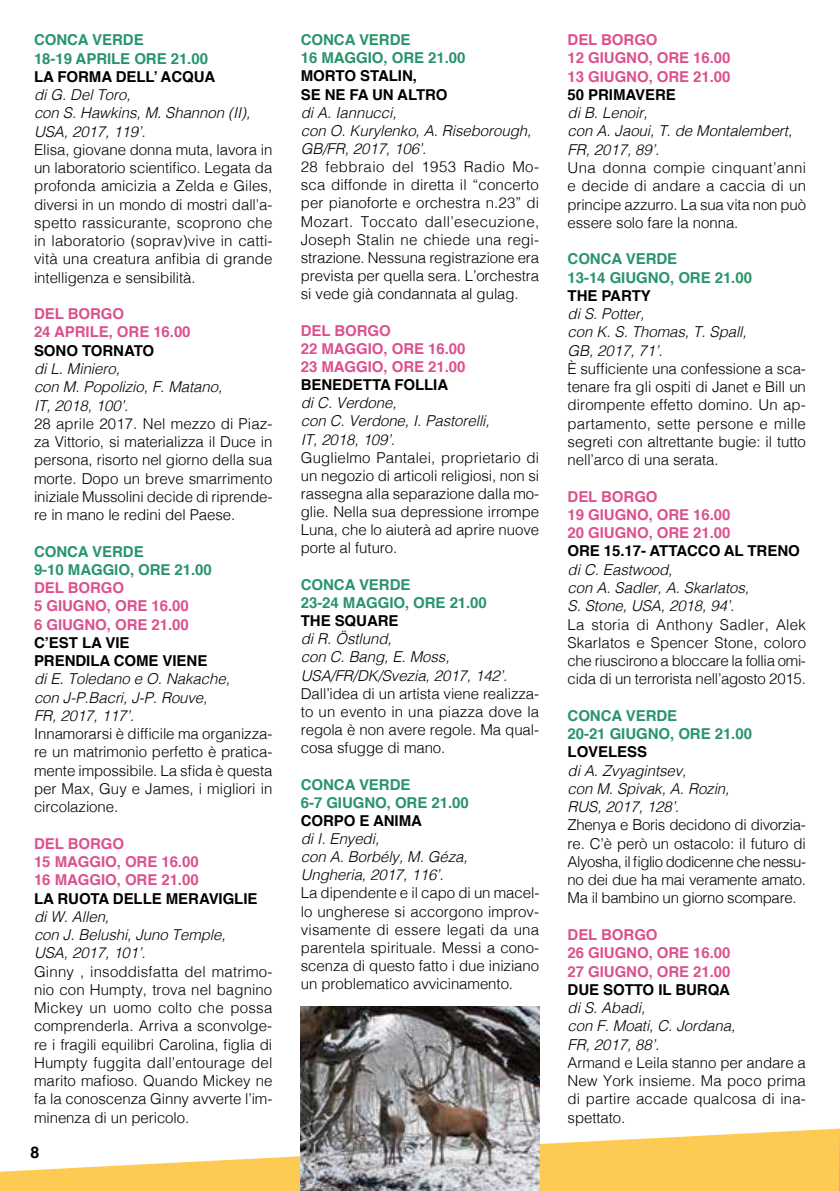
<style>
.page{position:relative;width:840px;height:1191px;background:#fff}
.page>*{position:absolute;margin:0;border:0;box-sizing:border-box;transform-origin:0 0}
.t1{font:700 16px "Helvetica";color:#000}
.t2{font:300 15px/18.2px "Helvetica";letter-spacing:-.005em;color:#000;text-align:justify}
.t3{font:italic 300 15px/18.2px "Helvetica";letter-spacing:-.005em;color:#000}
.t4{font:700 15px/18.2px "Helvetica";letter-spacing:-.005em;color:#db518e}
.t5{font:700 15px/18.2px "Helvetica";letter-spacing:-.005em;color:#28946a}
.t6{font:700 15px/18.2px "Helvetica";letter-spacing:-.005em;color:#000}
</style>
<div class="page">
<svg style="left:0;top:1128px;width:839px;height:63px;fill:#fdca53"></svg>
<hr style="left:839px;top:1128px;width:1px;height:63px;background:#db518e">
<img style="left:300px;top:1006px;width:239px;height:185px">
<p class="t5" style="left:34px;top:31px;width:175px">CONCA VERDE<br>18-19 APRILE ORE 21.00</p>
<p class="t6" style="left:34px;top:68px;width:183px">LA FORMA DELL’ ACQUA</p>
<p class="t3" style="left:34px;top:85px;width:218px">di G. Del Toro,<br>con S. Hawkins, M. Shannon (II),<br>USA, 2017, 119’.</p>
<p class="t2" style="left:34px;top:139px;width:240px">Elisa, giovane donna muta, lavora in un laboratorio scientifico. Legata da profonda amicizia a Zelda e Giles, diversi in un mondo di mostri dall’a&shy;spetto rassicurante, scoprono che in laboratorio (soprav)vive in catti&shy;vità una creatura anfibia di grande intelligenza e sensibilità.</p>
<p class="t4" style="left:34px;top:305px;width:158px">DEL BORGO<br>24 APRILE, ORE 16.00</p>
<p class="t6" style="left:34px;top:341px;width:122px">SONO TORNATO</p>
<p class="t3" style="left:34px;top:359px;width:190px">di L. Miniero,<br>con M. Popolizio, F. Matano,<br>IT, 2018, 100’.</p>
<p class="t2" style="left:34px;top:413px;width:240px">28 aprile 2017. Nel mezzo di Piaz&shy;za Vittorio, si materializza il Duce in persona, risorto nel giorno della sua morte. Dopo un breve smarrimento iniziale Mussolini decide di riprende&shy;re in mano le redini del Paese.</p>
<p class="t5" style="left:34px;top:542px;width:179px">CONCA VERDE<br>9-10 MAGGIO, ORE 21.00</p>
<p class="t4" style="left:34px;top:579px;width:156px">DEL BORGO<br>5 GIUGNO, ORE 16.00<br>6 GIUGNO, ORE 21.00</p>
<p class="t6" style="left:34px;top:633px;width:175px">C’EST LA VIE<br>PRENDILA COME VIENE</p>
<p class="t3" style="left:34px;top:669px;width:197px">di E. Toledano e O. Nakache, con J-P.Bacri, J-P. Rouve,<br>FR, 2017, 117’.</p>
<p class="t2" style="left:34px;top:723px;width:240px">Innamorarsi è difficile ma organizza&shy;re un matrimonio perfetto è pratica&shy;mente impossibile. La sfida è questa per Max, Guy e James, i migliori in circolazione.</p>
<p class="t4" style="left:34px;top:834px;width:166px">DEL BORGO<br>15 MAGGIO, ORE 16.00<br>16 MAGGIO, ORE 21.00</p>
<p class="t6" style="left:34px;top:889px;width:225px">LA RUOTA DELLE MERAVIGLIE</p>
<p class="t3" style="left:34px;top:906px;width:193px">di W. Allen,<br>con J. Belushi, Juno Temple,<br>USA, 2017, 101’.</p>
<p class="t2" style="left:34px;top:961px;width:240px">Ginny , insoddisfatta del matrimo&shy;nio con Humpty, trova nel bagnino Mickey un uomo colto che possa comprenderla. Arriva a sconvolge&shy;re i fragili equilibri Carolina, figlia di Humpty fuggita dall’entourage del marito mafioso. Quando Mickey ne fa la conoscenza Ginny avverte l’im&shy;minenza di un pericolo.</p>
<p class="t1" style="left:31px;top:1139px;width:10px">8</p>
<p class="t5" style="left:300px;top:31px;width:166px">CONCA VERDE<br>16 MAGGIO, ORE 21.00</p>
<p class="t6" style="left:300px;top:67px;width:148px">MORTO STALIN,<br>SE NE FA UN ALTRO</p>
<p class="t3" style="left:300px;top:102px;width:232px">di A. Iannucci,<br>con O. Kurylenko, A. Riseborough,<br>GB/FR, 2017, 106’.</p>
<p class="t2" style="left:300px;top:157px;width:240px">28 febbraio del 1953 Radio Mo&shy;sca diffonde in diretta il “concerto per pianoforte e orchestra n.23” di Mozart. Toccato dall’esecuzione, Joseph Stalin ne chiede una regi&shy;strazione. Nessuna registrazione era prevista per quella sera. L’orchestra si vede già condannata al gulag.</p>
<p class="t4" style="left:300px;top:321px;width:166px">DEL BORGO<br>22 MAGGIO, ORE 16.00<br>23 MAGGIO, ORE 21.00</p>
<p class="t6" style="left:300px;top:376px;width:149px">BENEDETTA FOLLIA</p>
<p class="t3" style="left:300px;top:393px;width:190px">di C. Verdone,<br>con C. Verdone, I. Pastorelli,<br>IT, 2018, 109’.</p>
<p class="t2" style="left:300px;top:447px;width:240px">Guglielmo Pantalei, proprietario di un negozio di articoli religiosi, non si rassegna alla separazione dalla mo&shy;glie. Nella sua depressione irrompe Luna, che lo aiuterà ad aprire nuove porte al futuro.</p>
<p class="t5" style="left:300px;top:575px;width:187px">CONCA VERDE<br>23-24 MAGGIO, ORE 21.00</p>
<p class="t6" style="left:300px;top:612px;width:99px">THE SQUARE</p>
<p class="t3" style="left:300px;top:629px;width:208px">di R. Östlund,<br>con C. Bang, E. Moss,<br>USA/FR/DK/Svezia, 2017, 142’.</p>
<p class="t2" style="left:300px;top:683px;width:240px">Dall’idea di un artista viene realizza&shy;to un evento in una piazza dove la regola è non avere regole. Ma qual&shy;cosa sfugge di mano.</p>
<p class="t5" style="left:300px;top:775px;width:169px">CONCA VERDE<br>6-7 GIUGNO, ORE 21.00</p>
<p class="t6" style="left:300px;top:811px;width:123px">CORPO E ANIMA</p>
<p class="t3" style="left:300px;top:828px;width:168px">di I. Enyedi,<br>con A. Borbély, M. Géza,<br>Ungheria, 2017, 116’.</p>
<p class="t2" style="left:300px;top:883px;width:240px">La dipendente e il capo di un macel&shy;lo ungherese si accorgono improv&shy;visamente di essere legati da una parentela spirituale. Messi a cono&shy;scenza di questo fatto i due iniziano un problematico avvicinamento.</p>
<p class="t4" style="left:567px;top:31px;width:164px">DEL BORGO<br>12 GIUGNO, ORE 16.00<br>13 GIUGNO, ORE 21.00</p>
<p class="t6" style="left:567px;top:86px;width:110px">50 PRIMAVERE</p>
<p class="t3" style="left:567px;top:103px;width:226px">di B. Lenoir,<br>con A. Jaoui, T. de Montalembert,<br>FR, 2017, 89’.</p>
<p class="t2" style="left:567px;top:157px;width:240px">Una donna compie cinquant’anni e decide di andare a caccia di un principe azzurro. La sua vita non può essere solo fare la nonna.</p>
<p class="t5" style="left:567px;top:250px;width:186px">CONCA VERDE<br>13-14 GIUGNO, ORE 21.00</p>
<p class="t6" style="left:567px;top:287px;width:85px">THE PARTY</p>
<p class="t3" style="left:567px;top:304px;width:180px">di S. Potter,<br>con K. S. Thomas, T. Spall,<br>GB, 2017, 71’.</p>
<p class="t2" style="left:567px;top:358px;width:240px">È sufficiente una confessione a sca&shy;tenare fra gli ospiti di Janet e Bill un dirompente effetto domino. Un ap&shy;partamento, sette persone e mille segreti con altrettante bugie: il tutto nell’arco di una serata.</p>
<p class="t4" style="left:567px;top:487px;width:164px">DEL BORGO<br>19 GIUGNO, ORE 16.00<br>20 GIUGNO, ORE 21.00</p>
<p class="t6" style="left:567px;top:542px;width:233px">ORE 15.17- ATTACCO AL TRENO</p>
<p class="t3" style="left:567px;top:559px;width:183px">di C. Eastwood,<br>con A. Sadler, A. Skarlatos,<br>S. Stone, USA, 2018, 94’.</p>
<p class="t2" style="left:567px;top:614px;width:240px">La storia di Anthony Sadler, Alek Skarlatos e Spencer Stone, coloro che riuscirono a bloccare la follia omi&shy;cida di un terrorista nell’agosto 2015.</p>
<p class="t5" style="left:567px;top:706px;width:186px">CONCA VERDE<br>20-21 GIUGNO, ORE 21.00</p>
<p class="t6" style="left:567px;top:743px;width:81px">LOVELESS</p>
<p class="t3" style="left:567px;top:760px;width:163px">di A. Zvyagintsev,<br>con M. Spivak, A. Rozin,<br>RUS, 2017, 128’.</p>
<p class="t2" style="left:567px;top:815px;width:240px">Zhenya e Boris decidono di divorzia&shy;re. C’è però un ostacolo: il futuro di Alyosha, il figlio dodicenne che nessu&shy;no dei due ha mai veramente amato.<br>Ma il bambino un giorno scompare.</p>
<p class="t4" style="left:567px;top:925px;width:164px">DEL BORGO<br>26 GIUGNO, ORE 16.00<br>27 GIUGNO, ORE 21.00</p>
<p class="t6" style="left:567px;top:980px;width:164px">DUE SOTTO IL BURQA</p>
<p class="t3" style="left:567px;top:997px;width:169px">di S. Abadi,<br>con F. Moati, C. Jordana,<br>FR, 2017, 88’.</p>
<p class="t2" style="left:567px;top:1052px;width:240px">Armand e Leila stanno per andare a New York insieme. Ma poco prima di partire accade qualcosa di ina&shy;spettato.</p>
</div>
